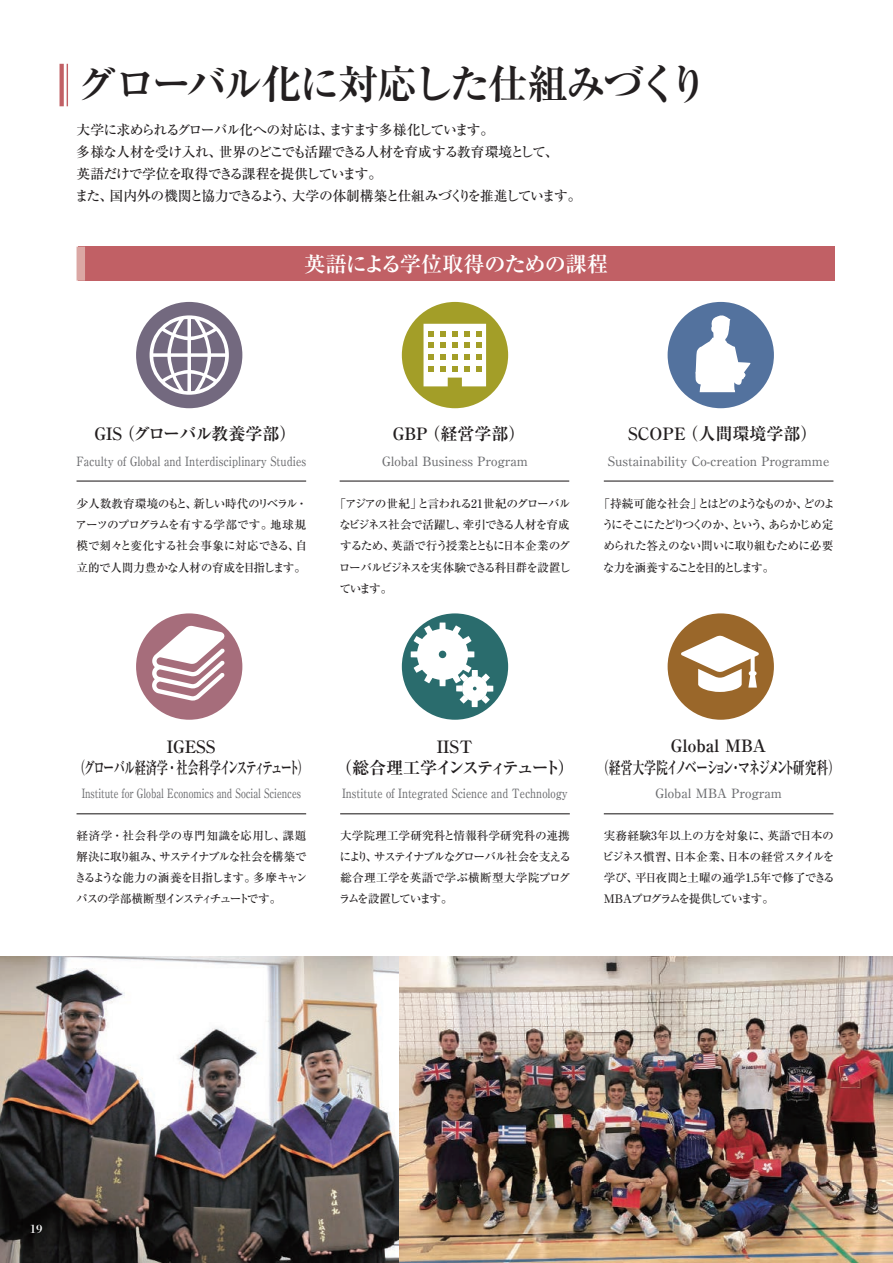
<style>
.page{position:relative;width:893px;height:1263px;background:#fff}
.page>*{position:absolute;margin:0;border:0;box-sizing:border-box;transform-origin:0 0}
.t1{font:700 40.35px "Ryumin Pro";letter-spacing:-.07em;color:#231f20}
.t2{font:700 21.3px "Ryumin Pro";letter-spacing:-.03em;color:#fff}
.t3{font:700 16.95px "Ryumin Pro";letter-spacing:-.01em;color:#231f20}
.t4{font:700 16.95px/21.8px "Ryumin Pro";letter-spacing:-.035em;color:#231f20;text-align:center}
.t5{font:700 16.95px/21.8px "Ryumin Pro";letter-spacing:-.08em;color:#231f20;text-align:center}
.t6{font:700 16.95px/21.8px "Ryumin Pro";letter-spacing:-.11em;color:#231f20;text-align:center}
.t7{font:500 13.8px/21.8px "Ryumin Pro";letter-spacing:-.09em;color:#231f20}
.t8{font:500 12.75px "Ryumin Pro";color:#6c6d70}
.t9{font:500 12.75px "Ryumin Pro";color:#6c6d70;scale:.75 1}
.t10{font:500 12.75px "Ryumin Pro";color:#6c6d70;scale:.84 1}
.t11{font:500 12.75px "Ryumin Pro";color:#6c6d70;scale:.82 1}
.t12{font:12.75px "Bodoni Std";color:#fff}
.t13{font:500 11.7px/21.3px "Ryumin Pro";letter-spacing:-.085em;color:#231f20;text-align:justify}
</style>
<div class="page">
<div style="left:402px;top:613px;width:106px;height:107px;background:#2a6c6d;border-radius:50%"></div>
<div style="left:668px;top:302px;width:106px;height:106px;background:#53729e;border-radius:50%"></div>
<div style="left:668px;top:613px;width:106px;height:107px;background:#9a672a;border-radius:50%"></div>
<div style="left:136px;top:613px;width:106px;height:107px;background:#a66d7b;border-radius:50%"></div>
<div style="left:402px;top:302px;width:106px;height:106px;background:#a39e28;border-radius:50%"></div>
<div style="left:136px;top:302px;width:106px;height:106px;background:#73697f;border-radius:50%"></div>
<svg style="left:150px;top:315px;width:79px;height:80px"></svg>
<svg style="left:695px;top:315px;width:56px;height:77px"></svg>
<svg style="left:423px;top:324px;width:63px;height:62px"></svg>
<svg style="left:681px;top:636px;width:78px;height:56px"></svg>
<svg style="left:411px;top:622px;width:82px;height:85px"></svg>
<svg style="left:152px;top:625px;width:73px;height:75px"></svg>
<hr style="left:77px;top:813px;width:229px;height:1px;background:#231f20">
<img style="left:0;top:957px;width:893px;height:306px">
<hr style="left:67px;top:64px;width:1px;height:42px;background:#c16065">
<svg style="left:60px;top:64px;width:4px;height:42px"></svg>
<div style="left:78px;top:247px;width:757px;height:34px;background:#c16065"></div>
<div style="left:77px;top:247px;width:8px;height:34px;background:#dba7a4"></div>
<hr style="left:604px;top:480px;width:229px;height:2px;background:#231f20">
<hr style="left:340px;top:813px;width:230px;height:1px;background:#231f20">
<hr style="left:340px;top:480px;width:229px;height:2px;background:#231f20">
<hr style="left:604px;top:813px;width:229px;height:1px;background:#231f20">
<hr style="left:77px;top:480px;width:229px;height:2px;background:#231f20">
<h1 class="t1" style="left:77px;top:52px;width:634px">グローバル化に対応した仕組みづくり</h1>
<p class="t7" style="left:75px;top:118px;width:508px">大学に求められるグローバル化への対応は、ますます多様化しています。<br>多様な人材を受け入れ、世界のどこでも活躍できる人材を育成する教育環境として、<br>英語だけで学位を取得できる課程を提供しています。<br>また、国内外の機関と協力できるよう、大学の体制構築と仕組みづくりを推進しています。</p>
<h2 class="t2" style="left:304px;top:247px;width:305px">英語による学位取得のための課程</h2>
<h3 class="t3" style="left:95px;top:420px;width:204px">GIS（グローバル教養学部）</h3>
<h3 class="t3" style="left:393px;top:420px;width:134px">GBP（経営学部）</h3>
<h3 class="t3" style="left:628px;top:420px;width:191px">SCOPE（人間環境学部）</h3>
<p class="t10" style="left:77px;top:451px;width:275px">Faculty of Global and Interdisciplinary Studies</p>
<p class="t13" style="left:75px;top:492px;width:234px">少人数教育環境のもと、新しい時代のリベラル・アーツのプログラムを有する学部です。地球規模で刻々と変化する社会事象に対応できる、自立的で人間力豊かな人材の育成を目指します。</p>
<p class="t8" style="left:382px;top:451px;width:147px">Global Business Program</p>
<p class="t13" style="left:339px;top:492px;width:233px;text-indent:-4px">「アジアの世紀」と言われる21世紀のグローバルなビジネス社会で活躍し、牽引できる人材を育成するため、英語で行う授業とともに日本企業のグローバルビジネスを実体験できる科目群を設置しています。</p>
<p class="t8" style="left:608px;top:451px;width:223px">Sustainability Co-creation Programme</p>
<p class="t13" style="left:602px;top:492px;width:235px;text-align:left;text-indent:-4px">「持続可能な社会」とはどのようなものか、どのようにそこにたどりつくのか、という、あらかじめ定められた答えのない問いに取り組むために必要な力を涵養することを目的とします。</p>
<h3 class="t5" style="left:74px;top:734px;width:236px">IGESS<br>（グローバル経済学・社会科学インスティテュート）</h3>
<p class="t9" style="left:82px;top:783px;width:294px">Institute for Global Economics and Social Sciences</p>
<p class="t13" style="left:75px;top:824px;width:234px">経済学・社会科学の専門知識を応用し、課題解決に取り組み、サステイナブルな社会を構築できるような能力の涵養を目指します。多摩キャンパスの学部横断型インスティチュートです。</p>
<h3 class="t6" style="left:335px;top:734px;width:241px">IIST<br>（総合理工学インスティテュート）</h3>
<p class="t11" style="left:342px;top:783px;width:277px">Institute of Integrated Science and Technology</p>
<p class="t13" style="left:339px;top:824px;width:234px">大学院理工学研究科と情報科学研究科の連携により、サステイナブルなグローバル社会を支える総合理工学を英語で学ぶ横断型大学院プログラムを設置しています。</p>
<h3 class="t4" style="left:597px;top:734px;width:245px">Global MBA<br>（経営大学院イノベーション・マネジメント研究科）</h3>
<p class="t8" style="left:655px;top:783px;width:128px">Global MBA Program</p>
<p class="t13" style="left:602px;top:824px;width:234px">実務経験3年以上の方を対象に、英語で日本のビジネス慣習、日本企業、日本の経営スタイルを学び、平日夜間と土曜の通学1.5年で修了できるMBAプログラムを提供しています。</p>
<p class="t12" style="left:30px;top:1221px;width:14px">19</p>
</div>
